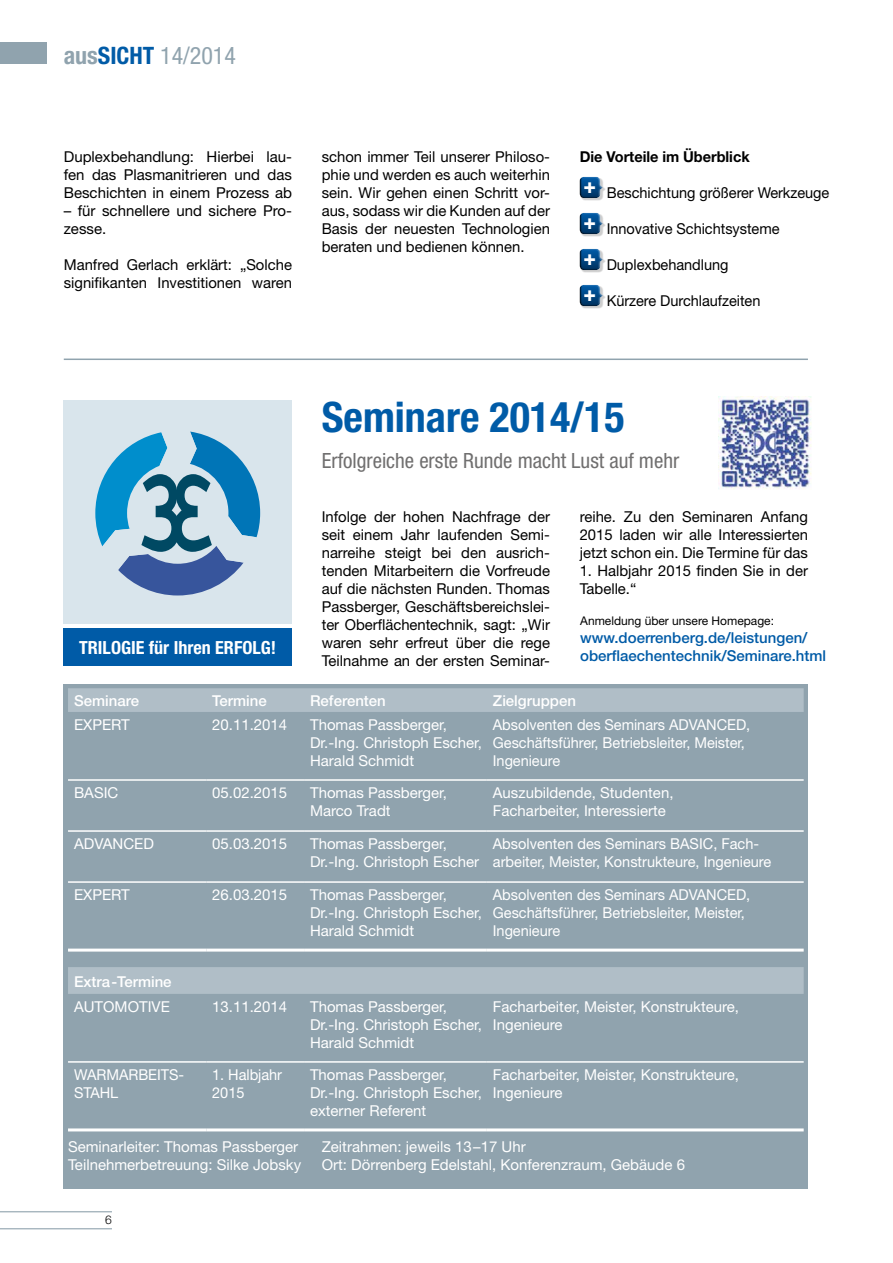
<style>
.page{position:relative;width:893px;height:1263px;background:#fff}
.page>*{position:absolute;margin:0;border:0;box-sizing:border-box;transform-origin:0 0}
.t1{font:700 124.5px "Courier";color:#00526b;scale:.75 1}
.t2{font:700 condensed 42px "Helvetica Neue LT";color:#005ba7}
.t3{font:condensed 24px "Helvetica Neue LT";color:#90a3ae}
.t4{font:condensed 21px "Helvetica Neue LT";color:#706f6f}
.t5{font:800 condensed 21px/36px "Helvetica Neue LT";color:#fff;text-align:justify}
.t6{font:700 condensed 18.15px "Helvetica Neue LT";color:#fff}
.t7{font:15px/18px "Helvetica Neue";color:#fff}
.t8{font:15px/18px "Helvetica Neue";color:#000;text-align:justify}
.t9{font:500 15px/18px "Helvetica Neue";color:#005ba7}
.t10{font:500 15px "Helvetica Neue";color:#fff}
.t11{font:700 15px "Helvetica Neue";letter-spacing:-.005em;color:#000}
.t12{font:12px "Helvetica Neue";color:#000}
.t13{font:300 12px "Helvetica Neue";color:#000}
.s1{font-weight:700}
.s2{font-weight:700;color:#005ba7}
</style>
<div class="page">
<div style="left:0;top:43px;width:47px;height:21px;background:#90a3ae"></div>
<hr style="left:0;top:1228px;width:112px;height:1px;background:#90a3ae">
<hr style="left:0;top:1211px;width:112px;height:1px;background:#90a3ae">
<div style="left:64px;top:684px;width:744px;height:504px;background:#90a3ae"></div>
<svg style="left:68px;top:688px;width:736px;height:306px"></svg>
<hr style="left:68px;top:779px;width:138px;height:2px;background:#fff">
<hr style="left:206px;top:779px;width:98px;height:2px;background:#fff">
<hr style="left:304px;top:779px;width:183px;height:2px;background:#fff">
<hr style="left:487px;top:779px;width:317px;height:2px;background:#fff">
<hr style="left:68px;top:830px;width:138px;height:2px;background:#fff">
<hr style="left:206px;top:830px;width:98px;height:2px;background:#fff">
<hr style="left:304px;top:830px;width:183px;height:2px;background:#fff">
<hr style="left:487px;top:830px;width:317px;height:2px;background:#fff">
<hr style="left:68px;top:881px;width:138px;height:2px;background:#fff">
<hr style="left:206px;top:881px;width:98px;height:2px;background:#fff">
<hr style="left:304px;top:881px;width:183px;height:2px;background:#fff">
<hr style="left:487px;top:881px;width:317px;height:2px;background:#fff">
<hr style="left:68px;top:1128px;width:138px;height:3px;background:#fff">
<hr style="left:206px;top:1128px;width:98px;height:3px;background:#fff">
<hr style="left:304px;top:1128px;width:183px;height:3px;background:#fff">
<hr style="left:487px;top:1128px;width:317px;height:3px;background:#fff">
<hr style="left:68px;top:1061px;width:138px;height:2px;background:#fff">
<hr style="left:206px;top:1061px;width:98px;height:2px;background:#fff">
<hr style="left:304px;top:1061px;width:183px;height:2px;background:#fff">
<hr style="left:487px;top:1061px;width:317px;height:2px;background:#fff">
<hr style="left:68px;top:948px;width:138px;height:3px;background:#fff">
<hr style="left:206px;top:948px;width:98px;height:3px;background:#fff">
<hr style="left:304px;top:948px;width:183px;height:3px;background:#fff">
<hr style="left:487px;top:948px;width:317px;height:3px;background:#fff">
<div style="left:64px;top:400px;width:228px;height:224px;background:#d9e5ec"></div>
<div style="left:64px;top:629px;width:228px;height:37px;background:#005ba7"></div>
<div style="left:581px;top:178px;width:25px;height:23px;background:#000;opacity:.2"></div>
<div style="left:581px;top:174px;width:24px;height:25px;background:#fff;opacity:.57"></div>
<div style="left:579px;top:175px;width:20px;height:24px;background:#000;opacity:.75"></div>
<div style="left:581px;top:214px;width:25px;height:23px;background:#000;opacity:.2"></div>
<div style="left:581px;top:210px;width:24px;height:25px;background:#fff;opacity:.57"></div>
<div style="left:579px;top:211px;width:20px;height:24px;background:#000;opacity:.75"></div>
<div style="left:581px;top:250px;width:25px;height:23px;background:#000;opacity:.2"></div>
<div style="left:581px;top:246px;width:24px;height:25px;background:#fff;opacity:.57"></div>
<div style="left:579px;top:247px;width:20px;height:24px;background:#000;opacity:.75"></div>
<div style="left:581px;top:286px;width:25px;height:23px;background:#000;opacity:.2"></div>
<div style="left:581px;top:282px;width:24px;height:25px;background:#fff;opacity:.57"></div>
<div style="left:579px;top:283px;width:20px;height:24px;background:#000;opacity:.75"></div>
<hr style="left:64px;top:359px;width:744px;height:1px;background:#90a3ae">
<img style="left:719px;top:397px;width:92px;height:92px">
<svg style="left:95px;top:431px;width:165px;height:164px"></svg>
<h3 class="t3" style="left:64px;top:41px;width:174px"><span class="s1">aus</span><span class="s2">SICHT</span> 14/2014</h3>
<p class="t8" style="left:64px;top:147px;width:230px">Duplexbehandlung: Hierbei lau&shy;fen das Plasmanitrieren und das Beschichten in einem Prozess ab</p>
<p class="t8" style="left:64px;top:201px;width:230px">– für schnellere und sichere Pro&shy;zesse.</p>
<p class="t8" style="left:64px;top:255px;width:230px">Manfred Gerlach erklärt: „Solche signifikanten Investitionen waren</p>
<p class="t8" style="left:322px;top:147px;width:230px">schon immer Teil unserer Philoso&shy;phie und werden es auch weiterhin sein. Wir gehen einen Schritt vor&shy;aus, sodass wir die Kunden auf der Basis der neuesten Technologien beraten und bedienen können.</p>
<p class="t11" style="left:580px;top:147px;width:171px">Die Vorteile im Überblick</p>
<h3 class="t5" style="left:583px;top:167px;width:14px">+ + + +</h3>
<p class="t8" style="left:607px;top:183px;width:224px">Beschichtung größerer Werkzeuge</p>
<p class="t8" style="left:607px;top:219px;width:174px">Innovative Schichtsysteme</p>
<p class="t8" style="left:607px;top:255px;width:123px">Duplexbehandlung</p>
<p class="t8" style="left:607px;top:291px;width:155px">Kürzere Durchlaufzeiten</p>
<h1 class="t1" style="left:135px;top:449px;width:76px">3</h1>
<p class="t6" style="left:79px;top:637px;width:199px">TRILOGIE für Ihren ERFOLG!</p>
<h2 class="t2" style="left:322px;top:392px;width:304px">Seminare 2014/15</h2>
<h3 class="t4" style="left:322px;top:448px;width:359px">Erfolgreiche erste Runde macht Lust auf mehr</h3>
<p class="t8" style="left:322px;top:507px;width:230px">Infolge der hohen Nachfrage der seit einem Jahr laufenden Semi&shy;narreihe steigt bei den ausrich&shy;tenden Mitarbeitern die Vorfreude auf die nächsten Runden. Thomas Passberger, Geschäftsbereichslei&shy;ter Oberflächentechnik, sagt: „Wir waren sehr erfreut über die rege Teilnahme an der ersten Seminar-</p>
<p class="t8" style="left:580px;top:507px;width:230px">reihe. Zu den Seminaren Anfang 2015 laden wir alle Interessierten jetzt schon ein. Die Termine für das</p>
<p class="t8" style="left:580px;top:561px;width:230px">1. Halbjahr 2015 finden Sie in der<br>Tabelle.“</p>
<p class="t12" style="left:580px;top:614px;width:195px">Anmeldung über unsere Homepage:</p>
<p class="t9" style="left:580px;top:629px;width:247px">www.doerrenberg.de/leistungen/ oberflaechentechnik/Seminare.html</p>
<p class="t10" style="left:74px;top:692px;width:67px">Seminare</p>
<p class="t10" style="left:212px;top:692px;width:56px">Termine</p>
<p class="t10" style="left:310px;top:692px;width:77px">Referenten</p>
<p class="t10" style="left:493px;top:692px;width:85px">Zielgruppen</p>
<p class="t7" style="left:74px;top:715px;width:57px">EXPERT</p>
<p class="t7" style="left:212px;top:715px;width:77px">20.11.2014</p>
<p class="t7" style="left:310px;top:715px;width:173px">Thomas Passberger,<br>Dr.-Ing. Christoph Escher,<br>Harald Schmidt</p>
<p class="t7" style="left:493px;top:715px;width:259px">Absolventen des Seminars ADVANCED,<br>Geschäftsführer, Betriebsleiter, Meister,<br>Ingenieure</p>
<p class="t7" style="left:74px;top:783px;width:46px">BASIC</p>
<p class="t7" style="left:212px;top:783px;width:77px">05.02.2015</p>
<p class="t7" style="left:310px;top:783px;width:138px">Thomas Passberger,<br>Marco Tradt</p>
<p class="t7" style="left:493px;top:783px;width:182px">Auszubildende, Studenten,<br>Facharbeiter, Interessierte</p>
<p class="t7" style="left:74px;top:834px;width:81px">ADVANCED</p>
<p class="t7" style="left:212px;top:834px;width:77px">05.03.2015</p>
<p class="t7" style="left:310px;top:834px;width:171px">Thomas Passberger,<br>Dr.-Ing. Christoph Escher</p>
<p class="t7" style="left:493px;top:834px;width:280px">Absolventen des Seminars BASIC, Fach&shy;arbeiter, Meister, Konstrukteure, Ingenieure</p>
<p class="t7" style="left:74px;top:885px;width:57px">EXPERT</p>
<p class="t7" style="left:212px;top:885px;width:77px">26.03.2015</p>
<p class="t7" style="left:310px;top:885px;width:173px">Thomas Passberger,<br>Dr.-Ing. Christoph Escher,<br>Harald Schmidt</p>
<p class="t7" style="left:493px;top:885px;width:259px">Absolventen des Seminars ADVANCED,<br>Geschäftsführer, Betriebsleiter, Meister,<br>Ingenieure</p>
<p class="t10" style="left:74px;top:973px;width:99px">Extra-Termine</p>
<p class="t7" style="left:74px;top:997px;width:97px">AUTOMOTIVE</p>
<p class="t7" style="left:212px;top:997px;width:77px">13.11.2014</p>
<p class="t7" style="left:310px;top:997px;width:173px">Thomas Passberger,<br>Dr.-Ing. Christoph Escher,<br>Harald Schmidt</p>
<p class="t7" style="left:493px;top:997px;width:248px">Facharbeiter, Meister, Konstrukteure,<br>Ingenieure</p>
<p class="t7" style="left:74px;top:1065px;width:112px">WARMARBEITS-<br>STAHL</p>
<p class="t7" style="left:212px;top:1065px;width:71px">1. Halbjahr<br>2015</p>
<p class="t7" style="left:310px;top:1065px;width:173px">Thomas Passberger,<br>Dr.-Ing. Christoph Escher, externer Referent</p>
<p class="t7" style="left:493px;top:1065px;width:248px">Facharbeiter, Meister, Konstrukteure,<br>Ingenieure</p>
<p class="t7" style="left:68px;top:1137px;width:235px">Seminarleiter: Thomas Passberger<br>Teilnehmerbetreuung: Silke Jobsky</p>
<p class="t7" style="left:322px;top:1137px;width:365px">Zeitrahmen: jeweils 13–17 Uhr<br>Ort: Dörrenberg Edelstahl, Konferenzraum, Gebäude 6</p>
<p class="t13" style="left:105px;top:1212px;width:8px">6</p>
</div>
